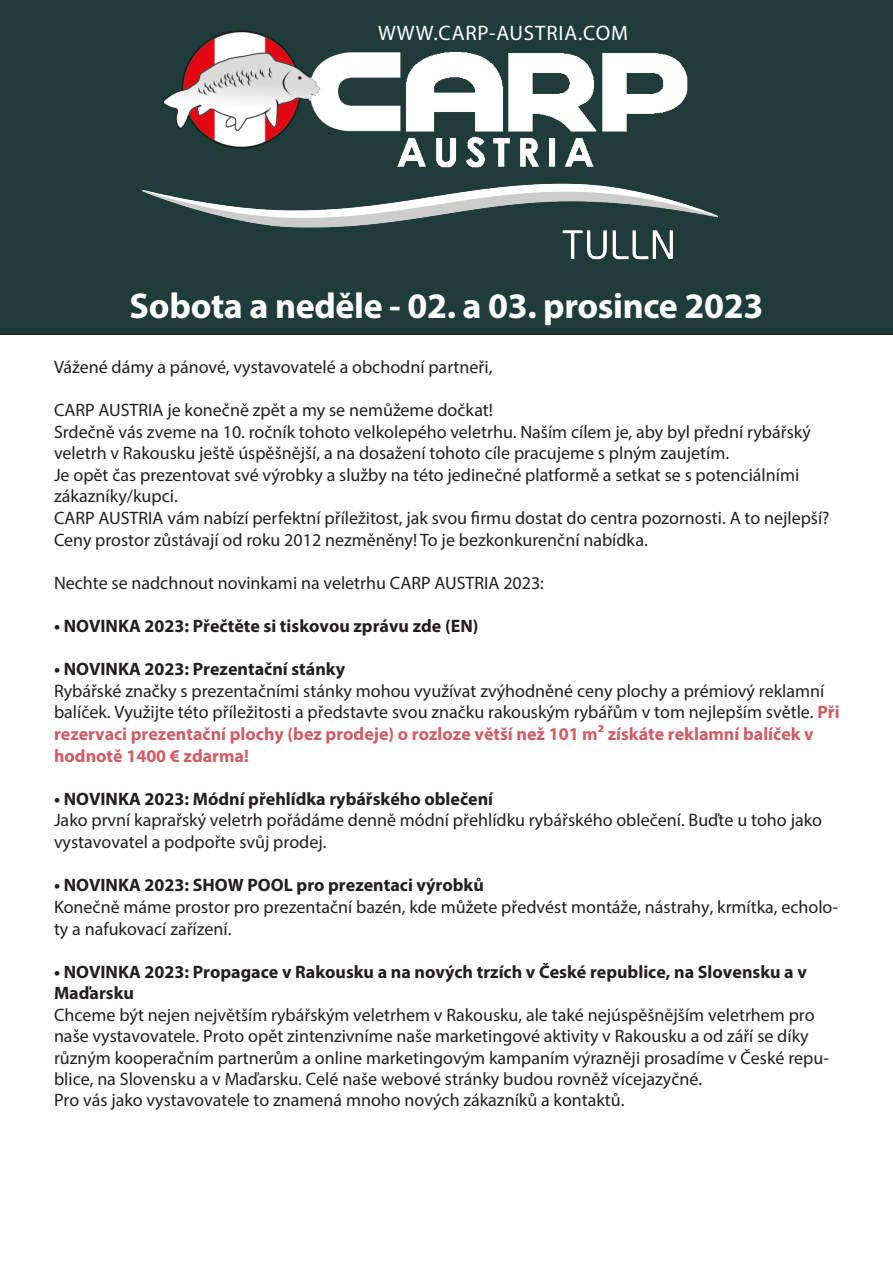
<style>
.page{position:relative;width:893px;height:1263px;background:#fff}
.page>*{position:absolute;margin:0;border:0;box-sizing:border-box;transform-origin:0 0}
.t1{font:700 36px "Myriad Pro";letter-spacing:-.01em;color:#fff}
.t2{font:21px "Myriad Pro";letter-spacing:.04em;color:#fff}
.t3{font:18px/21.6px "Myriad Pro";color:#231f20}
.t4{font:700 18px "Myriad Pro";color:#231f20}
.s1{font-weight:700}
.s2{font-weight:700;color:#d05c67}
</style>
<div class="page">
<div style="left:0;top:0;width:893px;height:335px;background:#1f3c3a"></div>
<img style="left:143px;top:18px;width:575px;height:254px">
<p class="t2" style="left:378px;top:20px;width:251px">WWW.CARP-AUSTRIA.COM</p>
<p class="t1" style="left:130px;top:283px;width:635px">Sobota a neděle - 02. a 03. prosince 2023</p>
<p class="t3" style="left:54px;top:356px;width:440px">Vážené dámy a pánové, vystavovatelé a obchodní partneři,</p>
<p class="t3" style="left:54px;top:399px;width:777px">CARP AUSTRIA je konečně zpět a my se nemůžeme dočkat!<br>Srdečně vás zveme na 10. ročník tohoto velkolepého veletrhu. Naším cílem je, aby byl přední rybářský veletrh v Rakousku ještě úspěšnější, a na dosažení tohoto cíle pracujeme s plným zaujetím.<br>Je opět čas prezentovat své výrobky a služby na této jedinečné platformě a setkat se s potenciálními zákazníky/kupci.<br>CARP AUSTRIA vám nabízí perfektní příležitost, jak svou firmu dostat do centra pozornosti. A to nejlepší?<br>Ceny prostor zůstávají od roku 2012 nezměněny! To je bezkonkurenční nabídka.</p>
<p class="t3" style="left:54px;top:572px;width:491px">Nechte se nadchnout novinkami na veletrhu CARP AUSTRIA 2023:</p>
<p class="t4" style="left:54px;top:614px;width:426px">• NOVINKA 2023: Přečtěte si tiskovou zprávu zde (EN)</p>
<p class="t3" style="left:54px;top:658px;width:787px"><span class="s1">• NOVINKA 2023: Prezentační stánky<br></span>Rybářské značky s prezentačními stánky mohou využívat zvýhodněné ceny plochy a prémiový reklamní balíček. Využijte této příležitosti a představte svou značku rakouským rybářům v tom nejlepším světle. <span class="s2">Při rezervaci prezentační plochy (bez prodeje) o rozloze větší než 101 m² získáte reklamní balíček v hodnotě 1400 € zdarma!</span></p>
<p class="t3" style="left:54px;top:788px;width:769px"><span class="s1">• NOVINKA 2023: Módní přehlídka rybářského oblečení<br></span>Jako první kaprařský veletrh pořádáme denně módní přehlídku rybářského oblečení. Buďte u toho jako vystavovatel a podpořte svůj prodej.</p>
<p class="t3" style="left:54px;top:874px;width:785px"><span class="s1">• NOVINKA 2023: SHOW POOL pro prezentaci výrobků<br></span>Konečně máme prostor pro prezentační bazén, kde můžete předvést montáže, nástrahy, krmítka, echolo&shy;ty a nafukovací zařízení.</p>
<p class="t3" style="left:54px;top:961px;width:776px"><span class="s1">• NOVINKA 2023: Propagace v Rakousku a na nových trzích v České republice, na Slovensku a v Maďarsku<br></span>Chceme být nejen největším rybářským veletrhem v Rakousku, ale také nejúspěšnějším veletrhem pro naše vystavovatele. Proto opět zintenzivníme naše marketingové aktivity v Rakousku a od září se díky různým kooperačním partnerům a online marketingovým kampaním výrazněji prosadíme v České repu&shy;blice, na Slovensku a v Maďarsku. Celé naše webové stránky budou rovněž vícejazyčné.<br>Pro vás jako vystavovatele to znamená mnoho nových zákazníků a kontaktů.</p>
</div>
